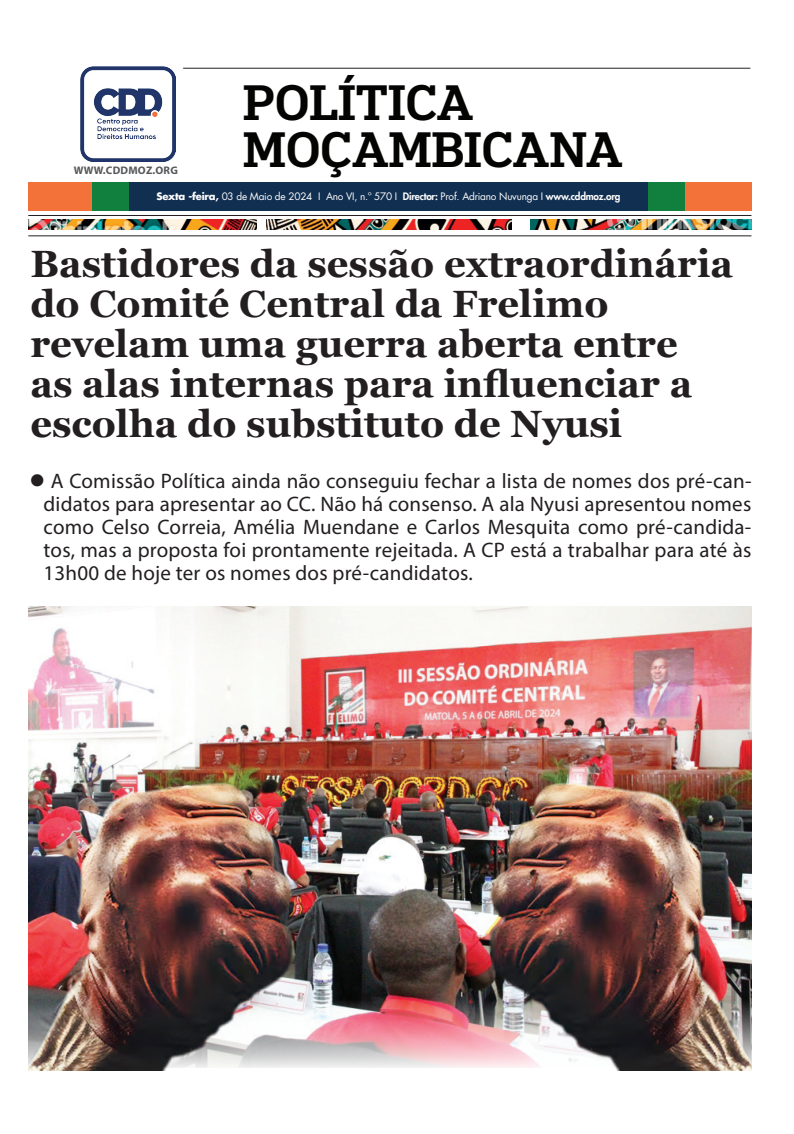
<style>
.page{position:relative;width:794px;height:1134px;background:#fff}
.page>*{position:absolute;margin:0;border:0;box-sizing:border-box;transform-origin:0 0}
.t1{font:500 47px/47px "Popular";color:#040503}
.t2{font:700 38px/40px "Georgia";color:#231f20}
.t3{font:21px/23px "Myriad Pro";letter-spacing:.01em;color:#231f20;text-align:justify}
.t4{font:700 11px "Myriad Pro";letter-spacing:.02em;color:#57585a}
.t5{font:10px "Futura LT";letter-spacing:-.02em;color:#fff}
.s1{font-weight:700}
.s2{font-weight:800}
</style>
<div class="page">
<hr style="left:183px;top:68px;width:567px;height:1px;background:#231f20">
<hr style="left:28px;top:215px;width:723px;height:1px;background:#231f20">
<hr style="left:28px;top:236px;width:723px;height:1px;background:#231f20">
<img style="left:28px;top:220px;width:228px;height:10px">
<img style="left:266px;top:220px;width:245px;height:10px">
<img style="left:531px;top:220px;width:220px;height:10px">
<div style="left:30px;top:182px;width:721px;height:29px;background:#112f51"></div>
<div style="left:648px;top:182px;width:103px;height:29px;background:#f37239"></div>
<div style="left:648px;top:182px;width:37px;height:29px;background:#11803f"></div>
<div style="left:29px;top:182px;width:100px;height:29px;background:#f37239"></div>
<div style="left:92px;top:182px;width:37px;height:29px;background:#11803f"></div>
<img style="left:81px;top:66px;width:95px;height:95px">
<img style="left:28px;top:607px;width:723px;height:133px">
<img style="left:28px;top:740px;width:284px;height:331px">
<img style="left:312px;top:740px;width:439px;height:331px">
<h1 class="t1" style="left:243px;top:77px;width:381px">POLÍTICA<br>MOÇAMBICANA</h1>
<p class="t4" style="left:74px;top:163px;width:106px">WWW.CDDMOZ.ORG</p>
<p class="t5" style="left:156px;top:190px;width:465px"><span class="s1">Sexta -feira,</span> 03 de Maio de 2024 I Ano VI, n.º 570 I <span class="s2">Director:</span> Prof. Adriano Nuvunga I <span class="s2">www.cddmoz.org</span></p>
<h2 class="t2" style="left:30px;top:242px;width:704px">Bastidores da sessão extraordinária do Comité Central da Frelimo revelam uma guerra aberta entre<br>as alas internas para influenciar a escolha do substituto de Nyusi</h2>
<p class="t3" style="left:44px;top:469px;width:709px;text-indent:-14px">● A Comissão Política ainda não conseguiu fechar a lista de nomes dos pré-can&shy;didatos para apresentar ao CC. Não há consenso. A ala Nyusi apresentou nomes como Celso Correia, Amélia Muendane e Carlos Mesquita como pré-candida&shy;tos, mas a proposta foi prontamente rejeitada. A CP está a trabalhar para até às 13h00 de hoje ter os nomes dos pré-candidatos.</p>
</div>
